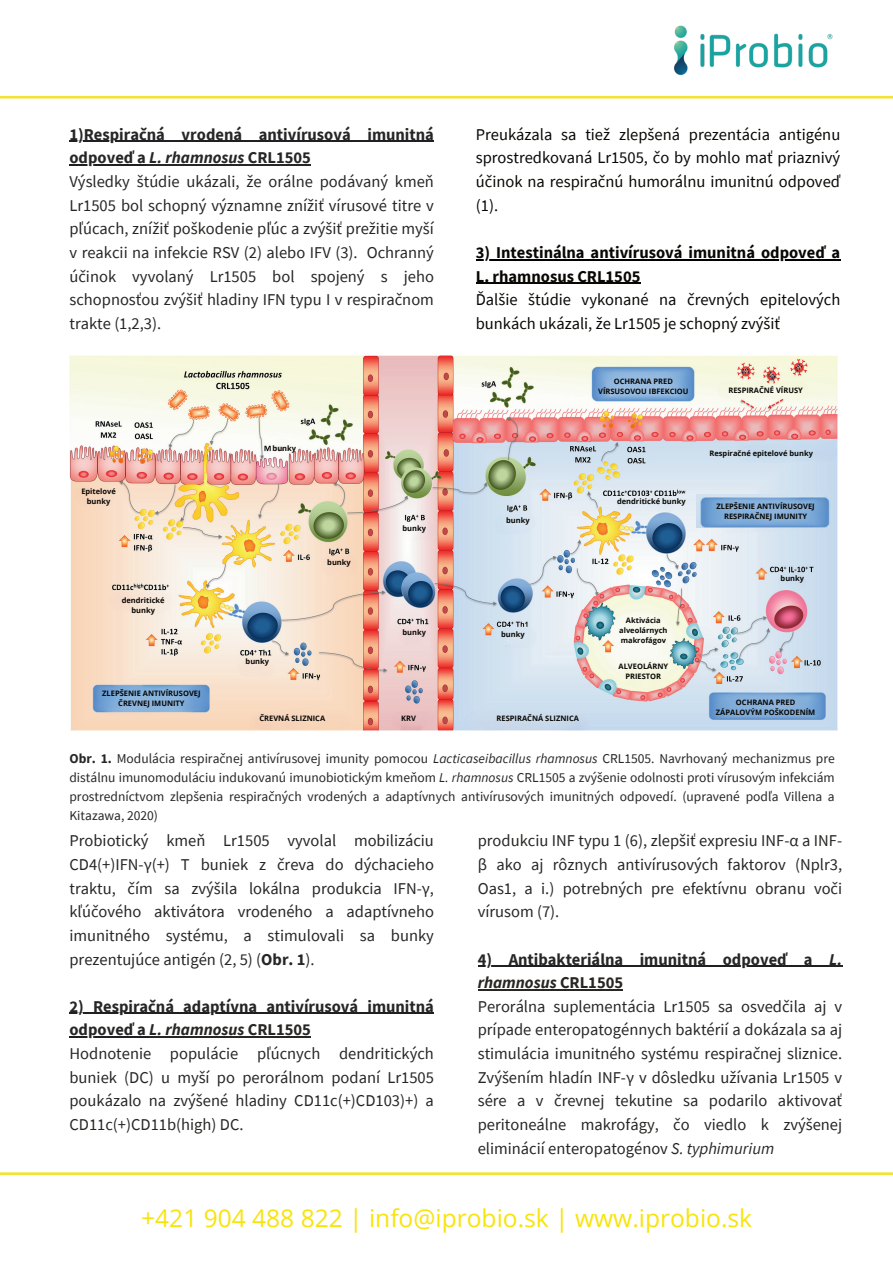
<style>
.page{position:relative;width:893px;height:1264px;background:#fff}
.page>*{position:absolute;margin:0;border:0;box-sizing:border-box;transform-origin:0 0}
.t1{font:24.6px "Open Sans";color:#f7e40c}
.t2{font:16.5px/23.7px "Source Sans Pro";color:#272625}
.t3{font:16.5px/23.7px "Source Sans Pro";color:#080704;text-align:justify}
.t4{font:700 16.5px/23.7px "Source Sans Pro";color:#080704}
.t5{font:13.5px/19.2px "Source Sans Pro";color:#272625;text-align:justify}
.t6{font:700 7.5px/10.1px "Open Sans";color:#080704;text-align:center}
.s1{font-weight:700}
.s2{font-weight:700;font-style:italic}
.s3{font-style:italic}
</style>
<div class="page">
<svg style="left:0;top:95px;width:892px;height:4px"></svg>
<svg style="left:0;top:1172px;width:892px;height:3px;background:#f3e64c"></svg>
<img style="left:674px;top:25px;width:159px;height:51px">
<img style="left:69px;top:355px;width:768px;height:375px">
<img style="left:696px;top:494px;width:133px;height:34px">
<hr style="left:69px;top:141px;width:365px;height:1px;background:#1e2023">
<hr style="left:69px;top:164px;width:77px;height:2px;background:#1e2023">
<hr style="left:146px;top:164px;width:98px;height:2px;background:#272625">
<hr style="left:244px;top:164px;width:67px;height:2px;background:#272625">
<hr style="left:476px;top:259px;width:364px;height:1px;background:#000">
<hr style="left:476px;top:283px;width:164px;height:1px;background:#080704">
<hr style="left:69px;top:1012px;width:365px;height:2px;background:#1e2023">
<hr style="left:69px;top:1036px;width:80px;height:1px;background:#1e2023">
<hr style="left:149px;top:1036px;width:95px;height:1px;background:#272625">
<hr style="left:244px;top:1036px;width:67px;height:1px;background:#272625">
<hr style="left:477px;top:965px;width:31px;height:1px;background:#1e2023">
<hr style="left:508px;top:965px;width:321px;height:1px;background:#1e2023">
<svg style="left:829px;top:965px;width:13px;height:1px"></svg>
<hr style="left:477px;top:989px;width:79px;height:1px;background:#272625">
<hr style="left:556px;top:989px;width:67px;height:1px;background:#272625">
<p class="t2" style="left:69px;top:122px;width:366px"><span class="s1">1)Respiračná vrodená antivírusová imunitná odpoveď a</span> <span class="s2">L. rhamnosus</span> <span class="s1">CRL1505<br></span>Výsledky štúdie ukázali, že orálne podávaný kmeň Lr1505 bol schopný významne znížiť vírusové titre v pľúcach, znížiť poškodenie pľúc a zvýšiť prežitie myší v reakcii na infekcie RSV (2) alebo IFV (3). Ochranný účinok vyvolaný Lr1505 bol spojený s jeho schopnosťou zvýšiť hladiny IFN typu I v respiračnom trakte (1,2,3).</p>
<p class="t3" style="left:476px;top:122px;width:366px">Preukázala sa tiež zlepšená prezentácia antigénu sprostredkovaná Lr1505, čo by mohlo mať priaznivý účinok na respiračnú humorálnu imunitnú odpoveď (1).</p>
<p class="t4" style="left:476px;top:240px;width:366px">3) Intestinálna antivírusová imunitná odpoveď a<br>L. rhamnosus CRL1505</p>
<p class="t3" style="left:476px;top:288px;width:366px">Ďalšie štúdie vykonané na črevných epitelových bunkách ukázali, že Lr1505 je schopný zvýšiť</p>
<p class="t6" style="left:81px;top:486px;width:36px">Epitelové bunky</p>
<p class="t6" style="left:122px;top:594px;width:45px">dendritické bunky</p>
<p class="t6" style="left:102px;top:688px;width:100px">ZLEPŠENIE ANTIVÍRUSOVEJ<br>ČREVNEJ IMUNITY</p>
<p class="t6" style="left:598px;top:376px;width:92px">OCHRANA PRED<br>VÍRSUSOVOU IBFEKCIOU</p>
<p class="t6" style="left:272px;top:443px;width:25px">bunky</p>
<p class="t6" style="left:245px;top:656px;width:25px">bunky</p>
<p class="t6" style="left:327px;top:557px;width:25px">bunky</p>
<p class="t6" style="left:402px;top:523px;width:25px">bunky</p>
<p class="t6" style="left:402px;top:627px;width:25px">bunky</p>
<p class="t6" style="left:506px;top:515px;width:25px">bunky</p>
<p class="t6" style="left:501px;top:629px;width:25px">bunky</p>
<p class="t6" style="left:259px;top:713px;width:67px">ČREVNÁ SLIZNICA</p>
<p class="t6" style="left:401px;top:713px;width:16px">KRV</p>
<p class="t6" style="left:496px;top:713px;width:84px">RESPIRAČNÁ SLIZNICA</p>
<p class="t6" style="left:617px;top:496px;width:70px">dendritické bunky</p>
<p class="t6" style="left:619px;top:615px;width:50px">Aktivácia alveolárnych makrofágov</p>
<p class="t6" style="left:618px;top:660px;width:51px">ALVEOLÁRNY<br>PRIESTOR</p>
<p class="t6" style="left:728px;top:385px;width:76px">RESPIRAČNÉ VÍRUSY</p>
<p class="t6" style="left:709px;top:447px;width:105px">Respiračné epitelové bunky</p>
<p class="t6" style="left:716px;top:501px;width:100px">ZLEPŠENIE ANTIVÍRUSOVEJ<br>RESPIRAČNEJ IMUNITY</p>
<p class="t6" style="left:780px;top:573px;width:25px">bunky</p>
<p class="t6" style="left:715px;top:697px;width:101px">OCHRANA PRED<br>ZÁPALOVÝM POŠKODENÍM</p>
<p class="t5" style="left:69px;top:748px;width:766px"><span class="s1">Obr. 1.</span> Modulácia respiračnej antivírusovej imunity pomocou <span class="s3">Lacticaseibacillus rhamnosus</span> CRL1505. Navrhovaný mechanizmus pre distálnu imunomoduláciu indukovanú imunobiotickým kmeňom <span class="s3">L. rhamnosus</span> CRL1505 a zvýšenie odolnosti proti vírusovým infekciám prostredníctvom zlepšenia respiračných vrodených a adaptívnych antivírusových imunitných odpovedí. (upravené podľa Villena a Kitazawa, 2020)</p>
<p class="t2" style="left:69px;top:829px;width:366px;text-align:justify">Probiotický kmeň Lr1505 vyvolal mobilizáciu CD4(+)IFN-γ(+) T buniek z čreva do dýchacieho traktu, čím sa zvýšila lokálna produkcia IFN-γ, kľúčového aktivátora vrodeného a adaptívneho imunitného systému, a stimulovali sa bunky prezentujúce antigén (2, 5) (<span class="s1">Obr. 1</span>).</p>
<p class="t2" style="left:69px;top:994px;width:366px"><span class="s1">2) Respiračná adaptívna antivírusová imunitná odpoveď a</span> <span class="s2">L. rhamnosus</span> <span class="s1">CRL1505<br></span>Hodnotenie populácie pľúcnych dendritických buniek (DC) u myší po perorálnom podaní Lr1505 poukázalo na zvýšené hladiny CD11c(+)CD103)+) a CD11c(+)CD11b(high) DC.</p>
<p class="t2" style="left:477px;top:829px;width:366px;text-align:justify">produkciu INF typu 1 (6), zlepšiť expresiu INF-α a INF&shy;β ako aj rôznych antivírusových faktorov (Nplr3, Oas1, a i.) potrebných pre efektívnu obranu voči vírusom (7).</p>
<p class="t2" style="left:477px;top:947px;width:366px"><span class="s1">4) Antibakteriálna imunitná odpoveď a</span> <span class="s2">L. rhamnosus</span> <span class="s1">CRL1505<br></span>Perorálna suplementácia Lr1505 sa osvedčila aj v prípade enteropatogénnych baktérií a dokázala sa aj stimulácia imunitného systému respiračnej sliznice.<br>Zvýšením hladín INF-γ v dôsledku užívania Lr1505 v sére a v črevnej tekutine sa podarilo aktivovať peritoneálne makrofágy, čo viedlo k zvýšenej eliminácií enteropatogénov <span class="s3">S. typhimurium</span></p>
<h1 class="t1" style="left:141px;top:1200px;width:612px">+421 904 488 822 | info@iprobio.sk | www.iprobio.sk</h1>
</div>
